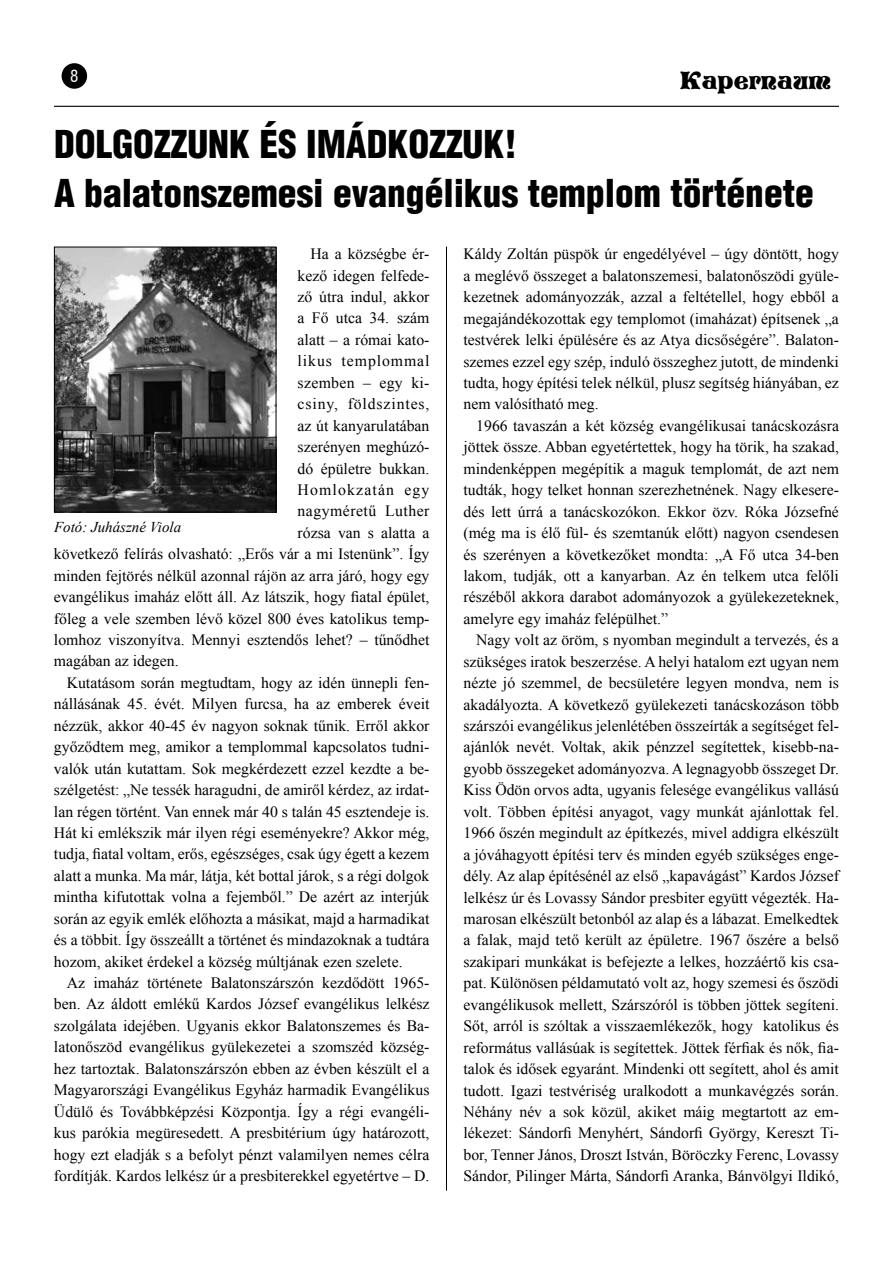
<style>
.page{position:relative;width:893px;height:1263px;background:#fff}
.page>*{position:absolute;margin:0;border:0;box-sizing:border-box;transform-origin:0 0}
.t1{font:900 37.5px/49.1px "Switzerland Cond";color:#000}
.t2{font:24px "Vivian";color:#000}
.t3{font:16.5px "Switzerland Condensed";color:#fff}
.t4{font:15.75px/21.5px "Times New Roman";color:#000;text-align:justify}
.t5{font:15.75px "Times New Roman";letter-spacing:.055em;color:#000}
.t6{font:15.75px "Times New Roman";letter-spacing:.03em;color:#000}
.t7{font:15.75px "Times New Roman";letter-spacing:.06em;color:#000}
.t8{font:15.75px "Times New Roman";letter-spacing:.02em;color:#000}
.t9{font:15.75px "Times New Roman";letter-spacing:.075em;color:#000}
.t10{font:italic 15px "Times New Roman";color:#000}
</style>
<div class="page">
<div style="left:62px;top:63px;width:25px;height:26px;background:#000;border-radius:50%"></div>
<hr style="left:54px;top:106px;width:785px;height:1px;background:#000">
<img style="left:56px;top:249px;width:218px;height:261px">
<div style="left:54px;top:247px;width:222px;height:265px;border:1px solid #000"></div>
<hr style="left:446px;top:247px;width:1px;height:944px;background:#000">
<p class="t3" style="left:70px;top:66px;width:10px">8</p>
<h2 class="t2" style="left:680px;top:64px;width:153px">Kapernaum</h2>
<h1 class="t1" style="left:54px;top:119px;width:761px">DOLGOZZUNK ÉS IMÁDKOZZUK!<br>A balatonszemesi evangélikus templom története</h1>
<p class="t4" style="left:310px;top:243px;width:121px">Ha a községbe ér-</p>
<p class="t4" style="left:298px;top:264px;width:133px">kező idegen felfede-</p>
<p class="t4" style="left:298px;top:286px;width:133px">ző útra indul, akkor</p>
<p class="t4" style="left:298px;top:307px;width:133px">a Fő utca 34. szám</p>
<p class="t4" style="left:298px;top:329px;width:133px">alatt – a római kato-</p>
<p class="t7" style="left:298px;top:350px;width:133px">likus templommal</p>
<p class="t8" style="left:298px;top:372px;width:133px">szemben – egy ki-</p>
<p class="t5" style="left:298px;top:393px;width:133px">csiny, földszintes,</p>
<p class="t4" style="left:298px;top:414px;width:133px">az út kanyarulatában</p>
<p class="t4" style="left:298px;top:436px;width:133px">szerényen meghúzó-</p>
<p class="t4" style="left:298px;top:457px;width:133px">dó épületre bukkan.</p>
<p class="t9" style="left:298px;top:479px;width:133px">Homlokzatán egy</p>
<p class="t6" style="left:298px;top:500px;width:133px">nagyméretű Luther</p>
<p class="t4" style="left:298px;top:522px;width:133px">rózsa van s alatta a</p>
<p class="t4" style="left:54px;top:543px;width:377px">következő felírás olvasható: „Erős vár a mi Istenünk”. Így</p>
<p class="t4" style="left:54px;top:564px;width:377px">minden fejtörés nélkül azonnal rájön az arra járó, hogy egy</p>
<p class="t4" style="left:54px;top:586px;width:377px">evangélikus imaház előtt áll. Az látszik, hogy fiatal épület,</p>
<p class="t4" style="left:54px;top:607px;width:377px">főleg a vele szemben lévő közel 800 éves katolikus temp-</p>
<p class="t4" style="left:54px;top:629px;width:377px">lomhoz viszonyítva. Mennyi esztendős lehet? – tűnődhet</p>
<p class="t4" style="left:54px;top:650px;width:126px">magában az idegen.</p>
<p class="t4" style="left:67px;top:672px;width:364px">Kutatásom során megtudtam, hogy az idén ünnepli fen-</p>
<p class="t4" style="left:54px;top:693px;width:377px">nállásának 45. évét. Milyen furcsa, ha az emberek éveit</p>
<p class="t4" style="left:54px;top:714px;width:377px">nézzük, akkor 40-45 év nagyon soknak tűnik. Erről akkor</p>
<p class="t4" style="left:54px;top:736px;width:377px">győződtem meg, amikor a templommal kapcsolatos tudni-</p>
<p class="t4" style="left:54px;top:757px;width:377px">valók után kutattam. Sok megkérdezett ezzel kezdte a be-</p>
<p class="t4" style="left:54px;top:779px;width:377px">szélgetést: „Ne tessék haragudni, de amiről kérdez, az irdat-</p>
<p class="t4" style="left:54px;top:800px;width:377px">lan régen történt. Van ennek már 40 s talán 45 esztendeje is.</p>
<p class="t4" style="left:54px;top:822px;width:377px">Hát ki emlékszik már ilyen régi eseményekre? Akkor még,</p>
<p class="t4" style="left:54px;top:843px;width:377px">tudja, fiatal voltam, erős, egészséges, csak úgy égett a kezem</p>
<p class="t4" style="left:54px;top:865px;width:377px">alatt a munka. Ma már, látja, két bottal járok, s a régi dolgok</p>
<p class="t4" style="left:54px;top:886px;width:377px">mintha kifutottak volna a fejemből.” De azért az interjúk</p>
<p class="t4" style="left:54px;top:907px;width:377px">során az egyik emlék előhozta a másikat, majd a harmadikat</p>
<p class="t4" style="left:54px;top:929px;width:377px">és a többit. Így összeállt a történet és mindazoknak a tudtára</p>
<p class="t4" style="left:54px;top:950px;width:350px">hozom, akiket érdekel a község múltjának ezen szelete.</p>
<p class="t4" style="left:67px;top:972px;width:364px">Az imaház története Balatonszárszón kezdődött 1965-</p>
<p class="t4" style="left:54px;top:993px;width:377px">ben. Az áldott emlékű Kardos József evangélikus lelkész</p>
<p class="t4" style="left:54px;top:1015px;width:377px">szolgálata idejében. Ugyanis ekkor Balatonszemes és Ba-</p>
<p class="t4" style="left:54px;top:1036px;width:377px">latonőszöd evangélikus gyülekezetei a szomszéd község-</p>
<p class="t4" style="left:54px;top:1057px;width:377px">hez tartoztak. Balatonszárszón ebben az évben készült el a</p>
<p class="t4" style="left:54px;top:1079px;width:377px">Magyarországi Evangélikus Egyház harmadik Evangélikus</p>
<p class="t4" style="left:54px;top:1100px;width:377px">Üdülő és Továbbképzési Központja. Így a régi evangéli-</p>
<p class="t4" style="left:54px;top:1122px;width:377px">kus parókia megüresedett. A presbitérium úgy határozott,</p>
<p class="t4" style="left:54px;top:1143px;width:377px">hogy ezt eladják s a befolyt pénzt valamilyen nemes célra</p>
<p class="t4" style="left:54px;top:1165px;width:377px">fordítják. Kardos lelkész úr a presbiterekkel egyetértve – D.</p>
<p class="t4" style="left:463px;top:243px;width:377px">Káldy Zoltán püspök úr engedélyével – úgy döntött, hogy a meglévő összeget a balatonszemesi, balatonőszödi gyüle&shy;kezetnek adományozzák, azzal a feltétellel, hogy ebből a megajándékozottak egy templomot (imaházat) építsenek „a testvérek lelki épülésére és az Atya dicsőségére”. Balaton&shy;szemes ezzel egy szép, induló összeghez jutott, de mindenki tudta, hogy építési telek nélkül, plusz segítség hiányában, ez nem valósítható meg.</p>
<p class="t4" style="left:463px;top:415px;width:377px;text-indent:13px">1966 tavaszán a két község evangélikusai tanácskozásra jöttek össze. Abban egyetértettek, hogy ha törik, ha szakad, mindenképpen megépítik a maguk templomát, de azt nem tudták, hogy telket honnan szerezhetnének. Nagy elkesere&shy;dés lett úrrá a tanácskozókon. Ekkor özv. Róka Józsefné (még ma is élő fül- és szemtanúk előtt) nagyon csendesen és szerényen a következőket mondta: „A Fő utca 34-ben lakom, tudják, ott a kanyarban. Az én telkem utca felőli részéből akkora darabot adományozok a gyülekezeteknek, amelyre egy imaház felépülhet.”</p>
<p class="t4" style="left:463px;top:629px;width:377px;text-indent:13px">Nagy volt az öröm, s nyomban megindult a tervezés, és a szükséges iratok beszerzése. A helyi hatalom ezt ugyan nem nézte jó szemmel, de becsületére legyen mondva, nem is akadályozta. A következő gyülekezeti tanácskozáson több szárszói evangélikus jelenlétében összeírták a segítséget fel&shy;ajánlók nevét. Voltak, akik pénzzel segítettek, kisebb-na&shy;gyobb összegeket adományozva. A legnagyobb összeget Dr.<br>Kiss Ödön orvos adta, ugyanis felesége evangélikus vallású volt. Többen építési anyagot, vagy munkát ajánlottak fel.<br>1966 őszén megindult az építkezés, mivel addigra elkészült a jóváhagyott építési terv és minden egyéb szükséges enge&shy;dély. Az alap építésénél az első „kapavágást” Kardos József lelkész úr és Lovassy Sándor presbiter együtt végezték. Ha&shy;marosan elkészült betonból az alap és a lábazat. Emelkedtek a falak, majd tető került az épületre. 1967 őszére a belső szakipari munkákat is befejezte a lelkes, hozzáértő kis csa&shy;pat. Különösen példamutató volt az, hogy szemesi és őszödi evangélikusok mellett, Szárszóról is többen jöttek segíteni.<br>Sőt, arról is szóltak a visszaemlékezők, hogy katolikus és református vallásúak is segítettek. Jöttek férfiak és nők, fia&shy;talok és idősek egyaránt. Mindenki ott segített, ahol és amit tudott. Igazi testvériség uralkodott a munkavégzés során.<br>Néhány név a sok közül, akiket máig megtartott az em&shy;lékezet: Sándorfi Menyhért, Sándorfi György, Kereszt Ti&shy;bor, Tenner János, Droszt István, Böröczky Ferenc, Lovassy Sándor, Pilinger Márta, Sándorfi Aranka, Bánvölgyi Ildikó,</p>
<p class="t10" style="left:54px;top:516px;width:129px">Fotó: Juhászné Viola</p>
</div>
